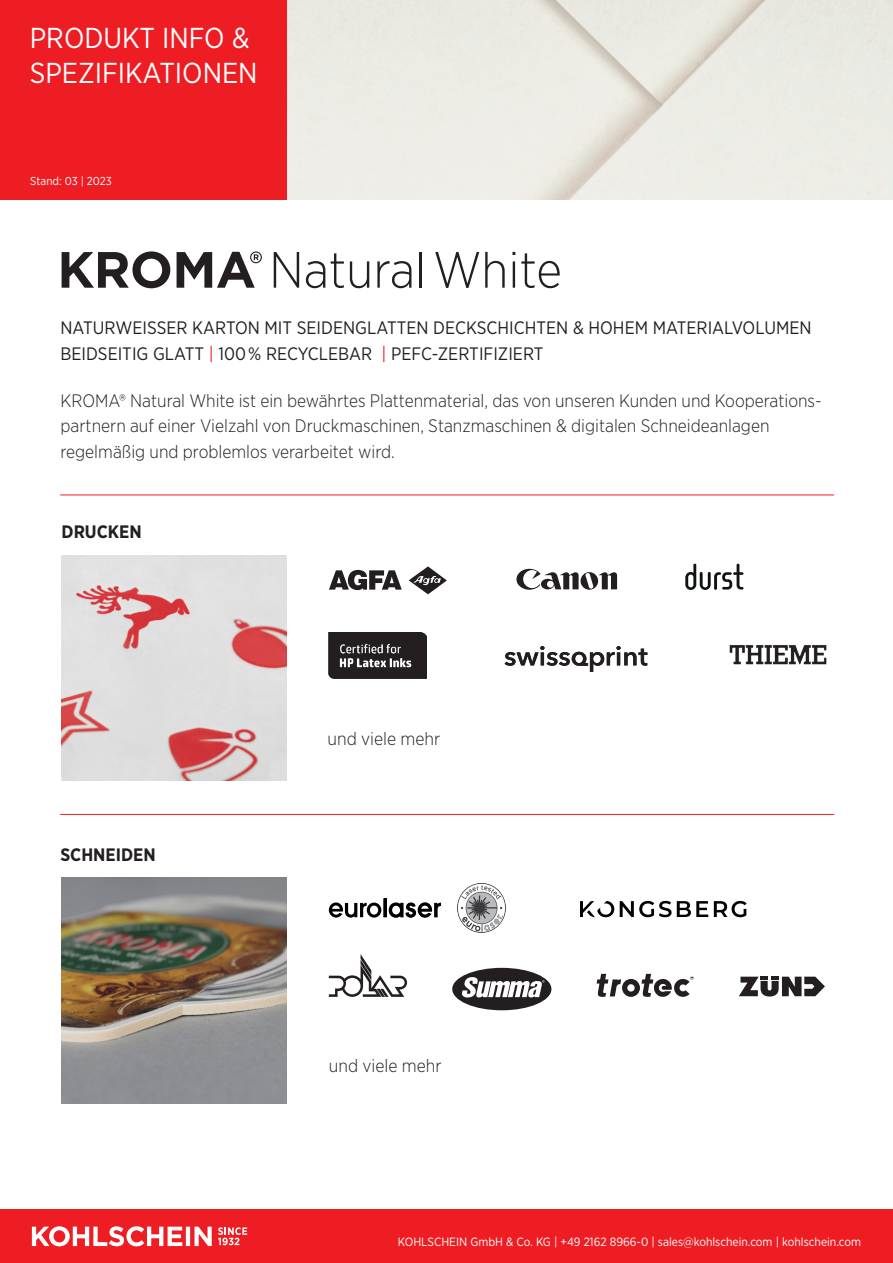
<style>
.page{position:relative;width:893px;height:1263px;background:#fff}
.page>*{position:absolute;margin:0;border:0;box-sizing:border-box;transform-origin:0 0}
.t1{font:28.8px/34.5px "Gotham Narrow";color:#fff}
.t2{font:300 18px/25.5px "Gotham Narrow";color:#231f20}
.t3{font:18px/25.5px "Gotham Narrow";color:#231f20}
.t4{font:700 18px "Gotham Narrow";color:#231f20}
.t5{font:12px "Gotham Narrow";color:#fff}
.t6{font:11.55px "Gotham Narrow";color:#fff}
.s1{color:#ee1d23}
</style>
<div class="page">
<img style="left:286px;top:0;width:607px;height:200px">
<div style="left:0;top:0;width:286px;height:200px;background:#ee1d23"></div>
<svg style="left:62px;top:251px;width:108px;height:37px"></svg>
<svg style="left:177px;top:251px;width:85px;height:37px"></svg>
<svg style="left:274px;top:252px;width:25px;height:36px"></svg>
<svg style="left:306px;top:261px;width:19px;height:27px"></svg>
<svg style="left:331px;top:253px;width:13px;height:35px"></svg>
<svg style="left:350px;top:261px;width:19px;height:27px"></svg>
<svg style="left:377px;top:261px;width:34px;height:27px"></svg>
<hr style="left:419px;top:252px;width:3px;height:36px;background:#231f20">
<svg style="left:435px;top:252px;width:44px;height:36px"></svg>
<svg style="left:485px;top:252px;width:20px;height:36px"></svg>
<hr style="left:513px;top:261px;width:2px;height:27px;background:#231f20">
<svg style="left:521px;top:253px;width:39px;height:35px"></svg>
<div style="left:0;top:1209px;width:893px;height:54px;background:#ee1d23"></div>
<svg style="left:32px;top:1226px;width:180px;height:20px"></svg>
<svg style="left:218px;top:1227px;width:29px;height:18px"></svg>
<hr style="left:60px;top:495px;width:774px;height:1px;background:#ee1d23">
<img style="left:62px;top:555px;width:225px;height:225px">
<img style="left:61px;top:878px;width:225px;height:225px">
<div style="left:452px;top:968px;width:99px;height:42px;background:#231f20;border-radius:50%"></div>
<svg style="left:462px;top:977px;width:82px;height:20px"></svg>
<svg style="left:597px;top:974px;width:97px;height:23px"></svg>
<svg style="left:739px;top:977px;width:86px;height:19px"></svg>
<svg style="left:329px;top:954px;width:78px;height:43px"></svg>
<img style="left:457px;top:884px;width:49px;height:48px">
<svg style="left:329px;top:898px;width:112px;height:20px"></svg>
<svg style="left:620px;top:901px;width:88px;height:16px"></svg>
<svg style="left:714px;top:901px;width:33px;height:16px"></svg>
<svg style="left:580px;top:901px;width:34px;height:16px"></svg>
<hr style="left:60px;top:814px;width:774px;height:1px;background:#ee1d23">
<svg style="left:516px;top:569px;width:101px;height:21px"></svg>
<svg style="left:685px;top:564px;width:58px;height:26px"></svg>
<svg style="left:329px;top:570px;width:73px;height:20px"></svg>
<svg style="left:409px;top:566px;width:38px;height:28px"></svg>
<img style="left:729px;top:645px;width:98px;height:20px">
<svg style="left:504px;top:646px;width:143px;height:26px"></svg>
<img style="left:328px;top:632px;width:98px;height:47px">
<h1 class="t1" style="left:30px;top:20px;width:229px">PRODUKT INFO &amp;<br>SPEZIFIKATIONEN</h1>
<p class="t6" style="left:30px;top:174px;width:83px">Stand: 03 | 2023</p>
<p class="t3" style="left:61px;top:315px;width:752px">NATURWEISSER KARTON MIT SEIDENGLATTEN DECKSCHICHTEN &amp; HOHEM MATERIALVOLUMEN<br>BEIDSEITIG GLATT <span class="s1">|</span> 100 % RECYCLEBAR <span class="s1">|</span> PEFC-ZERTIFIZIERT</p>
<p class="t2" style="left:61px;top:387px;width:763px">KROMA® Natural White ist ein bewährtes Plattenmaterial, das von unseren Kunden und Kooperations&shy;partnern auf einer Vielzahl von Druckmaschinen, Stanzmaschinen &amp; digitalen Schneideanlagen regelmäßig und problemlos verarbeitet wird.</p>
<p class="t4" style="left:62px;top:520px;width:82px">DRUCKEN</p>
<p class="t4" style="left:60px;top:843px;width:97px">SCHNEIDEN</p>
<p class="t2" style="left:328px;top:725px;width:114px">und viele mehr</p>
<p class="t2" style="left:329px;top:1052px;width:114px">und viele mehr</p>
<p class="t5" style="left:398px;top:1234px;width:465px">KOHLSCHEIN GmbH &amp; Co. KG | +49 2162 8966-0 | sales@kohlschein.com | kohlschein.com</p>
</div>
